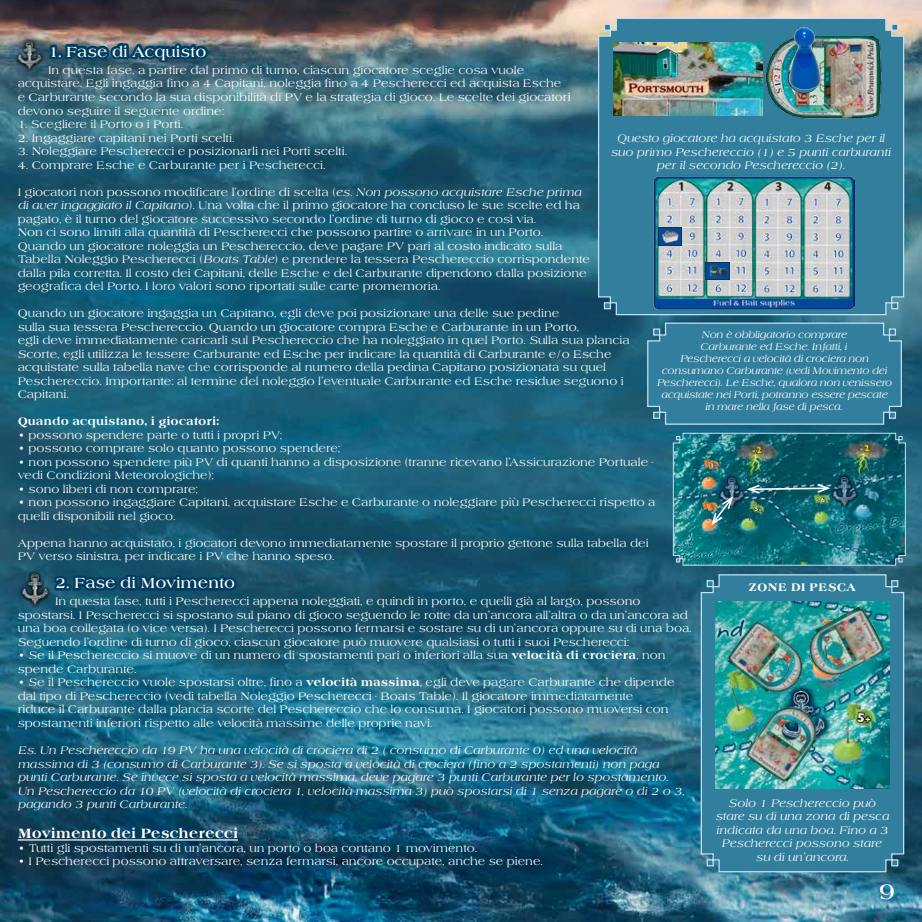
<style>
.page{position:relative;width:922px;height:922px;background:#fff}
.page>*{position:absolute;margin:0;border:0;box-sizing:border-box;transform-origin:0 0}
.t1{font:700 22.5px "Americana T";color:#fff}
.t2{font:700 15px "Americana T";color:#fff}
.t3{font:700 13.75px "Americana T Extr";color:#fff}
.t4{font:11.25px/13.5px "Americana T";color:#fff}
.t5{font:italic 11.25px/13.5px "Americana T";color:#fff;text-align:center}
.t6{font:700 11.25px "Americana T Extr";color:#fff}
.t7{font:italic 10px/12px "Americana T";letter-spacing:-.02em;color:#fff;text-align:center}
.s1{font-style:italic}
.s2{font-family:"Americana T Extr";font-weight:700}
</style>
<div class="page">
<img style="left:0;top:0;width:921px;height:921px">
<hr style="left:18px;top:839px;width:220px;height:1px;background:#fff">
<svg style="left:45px;top:34px;width:167px;height:33px;background:#496372"></svg>
<svg style="left:50px;top:556px;width:191px;height:55px;background:#114d69"></svg>
<svg style="left:597px;top:17px;width:307px;height:299px;background:#3a82a0"></svg>
<img style="left:613px;top:42px;width:149px;height:73px">
<img style="left:653px;top:176px;width:201px;height:133px">
<img style="left:762px;top:36px;width:121px;height:85px">
<img style="left:788px;top:26px;width:33px;height:63px">
<img style="left:705px;top:262px;width:24px;height:17px">
<img style="left:658px;top:227px;width:23px;height:18px">
<svg style="left:646px;top:322px;width:256px;height:103px;background:#357f9e"></svg>
<img style="left:672px;top:432px;width:233px;height:134px">
<svg style="left:700px;top:573px;width:204px;height:299px;background:#36819f"></svg>
<img style="left:715px;top:601px;width:174px;height:186px">
<img style="left:798px;top:603px;width:90px;height:81px">
<img style="left:740px;top:694px;width:86px;height:92px">
<img style="left:722px;top:615px;width:91px;height:88px">
<img style="left:14px;top:36px;width:30px;height:37px">
<img style="left:19px;top:568px;width:32px;height:40px">
<h2 class="t2" style="left:48px;top:43px;width:160px">1. Fase di Acquisto</h2>
<p class="t4" style="left:18px;top:64px;width:554px;text-indent:30px">In questa fase, a partire dal primo di turno, ciascun giocatore sceglie cosa vuole acquistare. Egli ingaggia fino a 4 Capitani, noleggia fino a 4 Pescherecci ed acquista Esche e Carburante secondo la sua disponibilità di PV e la strategia di gioco. Le scelte dei giocatori devono seguire il seguente ordine:</p>
<p class="t4" style="left:18px;top:118px;width:167px">1. Scegliere il Porto o i Porti.</p>
<p class="t4" style="left:18px;top:131px;width:218px">2. Ingaggiare capitani nei Porti scelti.</p>
<p class="t4" style="left:18px;top:145px;width:331px">3. Noleggiare Pescherecci e posizionarli nei Porti scelti.</p>
<p class="t4" style="left:18px;top:158px;width:309px">4. Comprare Esche e Carburante per i Pescherecci.</p>
<p class="t4" style="left:18px;top:185px;width:573px">I giocatori non possono modificare l’ordine di scelta (<span class="s1">es. Non possono acquistare Esche prima di aver ingaggiato il Capitano</span>). Una volta che il primo giocatore ha concluso le sue scelte ed ha pagato, è il turno del giocatore successivo secondo l’ordine di turno di gioco e così via.<br>Non ci sono limiti alla quantità di Pescherecci che possono partire o arrivare in un Porto.<br>Quando un giocatore noleggia un Peschereccio, deve pagare PV pari al costo indicato sulla Tabella Noleggio Pescherecci (<span class="s1">Boats Table</span>) e prendere la tessera Peschereccio corrispondente dalla pila corretta. Il costo dei Capitani, delle Esche e del Carburante dipendono dalla posizione geografica del Porto. I loro valori sono riportati sulle carte promemoria.</p>
<p class="t4" style="left:18px;top:307px;width:613px">Quando un giocatore ingaggia un Capitano, egli deve poi posizionare una delle sue pedine<br>sulla sua tessera Peschereccio. Quando un giocatore compra Esche e Carburante in un Porto,<br>egli deve immediatamente caricarli sul Peschereccio che ha noleggiato in quel Porto. Sulla sua plancia Scorte, egli utilizza le tessere Carburante ed Esche per indicare la quantità di Carburante e/o Esche acquistate sulla tabella nave che corrisponde al numero della pedina Capitano posizionata su quel Peschereccio. Importante: al termine del noleggio l’eventuale Carburante ed Esche residue seguono i Capitani.</p>
<p class="t6" style="left:18px;top:414px;width:203px">Quando acquistano, i giocatori:</p>
<p class="t4" style="left:18px;top:428px;width:266px">• possono spendere parte o tutti i propri PV;</p>
<p class="t4" style="left:18px;top:442px;width:324px">• possono comprare solo quanto possono spendere;</p>
<p class="t4" style="left:18px;top:455px;width:637px">• non possono spendere più PV di quanti hanno a disposizione (tranne ricevano l’Assicurazione Portuale - vedi Condizioni Meteorologiche);</p>
<p class="t4" style="left:18px;top:482px;width:182px">• sono liberi di non comprare;</p>
<p class="t4" style="left:18px;top:496px;width:639px">• non possono ingaggiare Capitani, acquistare Esche e Carburante o noleggiare più Pescherecci rispetto a quelli disponibili nel gioco.</p>
<p class="t4" style="left:18px;top:536px;width:632px">Appena hanno acquistato, i giocatori devono immediatamente spostare il proprio gettone sulla tabella dei<br>PV verso sinistra, per indicare i PV che hanno speso.</p>
<h2 class="t2" style="left:55px;top:574px;width:182px">2. Fase di Movimento</h2>
<p class="t4" style="left:18px;top:595px;width:675px;text-indent:37px">In questa fase, tutti i Pescherecci appena noleggiati, e quindi in porto, e quelli già al largo, possono spostarsi. I Pescherecci si spostano sul piano di gioco seguendo le rotte da un’ancora all’altra o da un’ancora ad una boa collegata (o vice versa). I Pescherecci possono fermarsi e sostare su di un’ancora oppure su di una boa.<br>Seguendo l’ordine di turno di gioco, ciascun giocatore può muovere qualsiasi o tutti i suoi Pescherecci:</p>
<p class="t4" style="left:18px;top:649px;width:649px">• Se il Peschereccio si muove di un numero di spostamenti pari o inferiori alla sua <span class="s2">velocità di crociera</span>, non spende Carburante.</p>
<p class="t4" style="left:18px;top:676px;width:658px">• Se il Peschereccio vuole spostarsi oltre, fino a <span class="s2">velocità massima</span>, egli deve pagare Carburante che dipende dal tipo di Peschereccio (vedi tabella Noleggio Pescherecci - Boats Table). Il giocatore immediatamente<br>riduce il Carburante dalla plancia scorte del Peschereccio che lo consuma. I giocatori possono muoversi con spostamenti inferiori rispetto alle velocità massime delle proprie navi.</p>
<p class="t5" style="left:18px;top:743px;width:668px;text-align:left">Es. Un Peschereccio da 19 PV ha una velocità di crociera di 2 ( consumo di Carburante 0) ed una velocità massima di 3 (consumo di Carburante 3). Se si sposta a velocità di crociera (fino a 2 spostamenti) non paga punti Carburante. Se invece si sposta a velocità massima, deve pagare 3 punti Carburante per lo spostamento.<br>Un Peschereccio da 10 PV (velocità di crociera 1, velocità massima 3) può spostarsi di 1 senza pagare o di 2 o 3, pagando 3 punti Carburante.</p>
<p class="t3" style="left:18px;top:824px;width:222px">Movimento dei Pescherecci</p>
<p class="t4" style="left:18px;top:841px;width:461px">• Tutti gli spostamenti su di un’ancora, un porto o boa contano 1 movimento.</p>
<p class="t4" style="left:18px;top:854px;width:526px">• I Pescherecci possono attraversare, senza fermarsi, ancore occupate, anche se piene.</p>
<p class="t5" style="left:610px;top:132px;width:281px">Questo giocatore ha acquistato 3 Esche per il suo primo Peschereccio (1) e 5 punti carburanti per il secondo Peschereccio (2).</p>
<p class="t7" style="left:656px;top:329px;width:237px">Non è obbligatorio comprare<br>Carburante ed Esche. Infatti, i<br>Pescherecci a velocità di crociera non consumano Carburante (vedi Movimento dei Pescherecci). Le Esche, qualora non venissero acquistate nei Porti, potranno essere pescate in mare nella fase di pesca.</p>
<p class="t6" style="left:748px;top:580px;width:109px">ZONE DI PESCA</p>
<p class="t5" style="left:715px;top:796px;width:175px">Solo 1 Peschereccio può stare su di una zona di pesca indicata da una boa. Fino a 3<br>Pescherecci possono stare su di un’ancora.</p>
<h1 class="t1" style="left:878px;top:878px;width:18px">9</h1>
</div>
